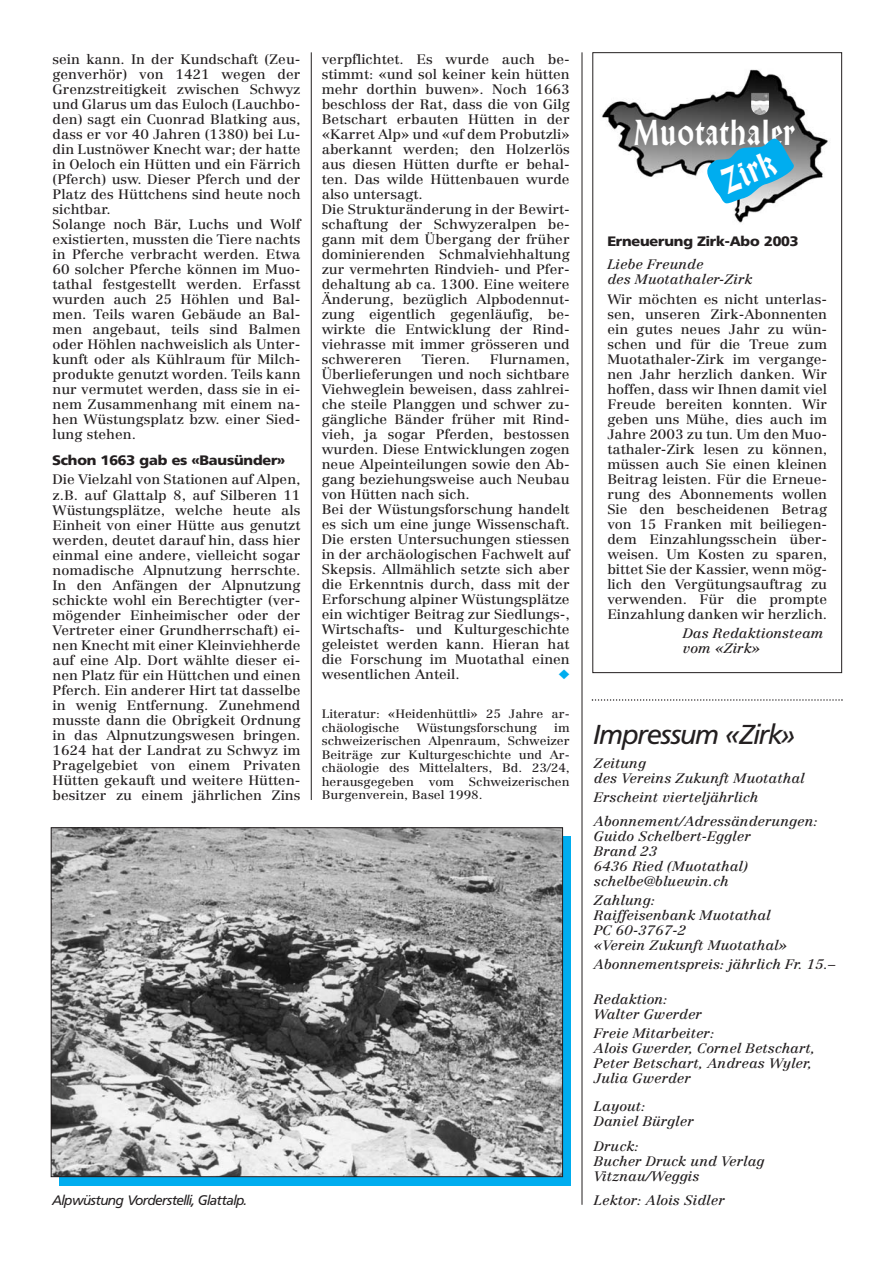
<style>
.page{position:relative;width:893px;height:1263px;background:#fff}
.page>*{position:absolute;margin:0;border:0;box-sizing:border-box;transform-origin:0 0}
.t1{font:500 35.55px "WA19";letter-spacing:.05em;color:#fff;scale:.81 1}
.t2{font:italic 27px "FR23";color:#231f20}
.t3{font:13.5px/15px "Centennial";color:#231f20;scale:1.07 1}
.t4{font:italic 13.5px/15px "Centennial";color:#231f20;scale:1.07 1}
.t5{font:700 13.5px "FR23";color:#231f20;scale:1.07 1}
.t6{font:italic 13.5px "FR23";color:#231f20}
.t7{font:12px/13.5px "Centennial";color:#231f20;scale:1.07 1}
</style>
<div class="page">
<svg style="left:60px;top:836px;width:511px;height:349px;background:#1ba2d6"></svg>
<img style="left:53px;top:829px;width:508px;height:346px">
<div style="left:592px;top:52px;width:250px;height:621px;border:1px solid #231f20"></div>
<img style="left:601px;top:69px;width:227px;height:154px">
<svg style="left:705px;top:138px;width:93px;height:66px;background:#4faacd"></svg>
<img style="left:751px;top:106px;width:18px;height:9px">
<svg style="left:592px;top:699px;width:251px;height:2px"></svg>
<hr style="left:311px;top:52px;width:1px;height:748px;background:#231f20">
<hr style="left:582px;top:52px;width:1px;height:1153px;background:#231f20">
<p class="t3" style="left:53px;top:53px;width:233px">sein kann. In der Kundschaft (Zeu&shy;genverhör) von 1421 wegen der<br>Grenzstreitigkeit zwischen Schwyz und Glarus um das Euloch (Lauchbo&shy;den) sagt ein Cuonrad Blatking aus, dass er vor 40 Jahren (1380) bei Lu&shy;din Lustnöwer Knecht war; der hatte in Oeloch ein Hütten und ein Färrich (Pferch) usw. Dieser Pferch und der<br>Platz des Hüttchens sind heute noch sichtbar.<br>Solange noch Bär, Luchs und Wolf existierten, mussten die Tiere nachts in Pferche verbracht werden. Etwa<br>60 solcher Pferche können im Muo&shy;tathal festgestellt werden. Erfasst wurden auch 25 Höhlen und Bal&shy;men. Teils waren Gebäude an Bal&shy;men angebaut, teils sind Balmen oder Höhlen nachweislich als Unter&shy;kunft oder als Kühlraum für Milch&shy;produkte genutzt worden. Teils kann nur vermutet werden, dass sie in ei&shy;nem Zusammenhang mit einem na&shy;hen Wüstungsplatz bzw. einer Sied&shy;lung stehen.</p>
<p class="t5" style="left:53px;top:455px;width:219px">Schon 1663 gab es «Bausünder»</p>
<p class="t3" style="left:53px;top:473px;width:233px;text-align:justify">Die Vielzahl von Stationen auf Alpen, z.B. auf Glattalp 8, auf Silberen 11<br>Wüstungsplätze, welche heute als Einheit von einer Hütte aus genutzt werden, deutet darauf hin, dass hier einmal eine andere, vielleicht sogar nomadische Alpnutzung herrschte.<br>In den Anfängen der Alpnutzung schickte wohl ein Berechtigter (ver&shy;mögender Einheimischer oder der Vertreter einer Grundherrschaft) ei&shy;nen Knecht mit einer Kleinviehherde auf eine Alp. Dort wählte dieser ei&shy;nen Platz für ein Hüttchen und einen Pferch. Ein anderer Hirt tat dasselbe in wenig Entfernung. Zunehmend musste dann die Obrigkeit Ordnung in das Alpnutzungswesen bringen.<br>1624 hat der Landrat zu Schwyz im Pragelgebiet von einem Privaten Hütten gekauft und weitere Hütten&shy;besitzer zu einem jährlichen Zins</p>
<p class="t3" style="left:322px;top:53px;width:233px">verpflichtet. Es wurde auch be&shy;stimmt: «und sol keiner kein hütten mehr dorthin buwen». Noch 1663 beschloss der Rat, dass die von Gilg<br>Betschart erbauten Hütten in der «Karret Alp» und «uf dem Probutzli» aberkannt werden; den Holzerlös aus diesen Hütten durfte er behal&shy;ten. Das wilde Hüttenbauen wurde also untersagt.<br>Die Strukturänderung in der Bewirt&shy;schaftung der Schwyzeralpen be&shy;gann mit dem Übergang der früher dominierenden Schmalviehhaltung zur vermehrten Rindvieh- und Pfer&shy;dehaltung ab ca. 1300. Eine weitere<br>Änderung, bezüglich Alpbodennut&shy;zung eigentlich gegenläufig, be&shy;wirkte die Entwicklung der Rind&shy;viehrasse mit immer grösseren und schwereren</p>
<p class="t3" style="left:322px;top:353px;width:233px;text-indent:168px">Flurnamen, Überlieferungen und noch sichtbare Viehweglein beweisen, dass zahlrei&shy;che steile Planggen und schwer zu&shy;gängliche Bänder früher mit Rind&shy;vieh, ja sogar Pferden, bestossen wurden. Diese Entwicklungen zogen neue Alpeinteilungen sowie den Ab&shy;gang beziehungsweise auch Neubau von Hütten nach sich.<br>Bei der Wüstungsforschung handelt es sich um eine junge Wissenschaft.<br>Die ersten Untersuchungen stiessen in der archäologischen Fachwelt auf Skepsis. Allmählich setzte sich aber die Erkenntnis durch, dass mit der Erforschung alpiner Wüstungsplätze ein wichtiger Beitrag zur Siedlungs-, Wirtschafts- und Kulturgeschichte geleistet werden kann. Hieran hat die Forschung im Muotathal einen wesentlichen Anteil.</p>
<p class="t7" style="left:322px;top:708px;width:233px">Literatur: «Heidenhüttli» 25 Jahre ar&shy;chäologische</p>
<p class="t3" style="left:421px;top:353px;width:47px">Tieren.</p>
<p class="t7" style="left:417px;top:722px;width:114px">Wüstungsforschung</p>
<p class="t7" style="left:322px;top:722px;width:233px;text-align:justify;text-indent:233px">im schweizerischen Alpenraum, Schweizer Beiträge zur Kulturgeschichte und Ar&shy;chäologie des Mittelalters, Bd. 23/24, herausgegeben vom Schweizerischen Burgenverein, Basel 1998.</p>
<p class="t6" style="left:53px;top:1194px;width:195px">Alpwüstung Vorderstelli, Glattalp.</p>
<h1 class="t1" style="left:634px;top:119px;width:199px">Muotathaler</h1>
<h1 class="t1" style="left:719px;top:170px;width:68px;rotate:-23deg">Zirk</h1>
<p class="t5" style="left:607px;top:236px;width:180px">Erneuerung Zirk-Abo 2003</p>
<p class="t4" style="left:607px;top:258px;width:137px">Liebe Freunde<br>des Muotathaler-Zirk</p>
<p class="t3" style="left:607px;top:292px;width:207px;text-align:justify">Wir möchten es nicht unterlas&shy;sen, unseren Zirk-Abonnenten ein gutes neues Jahr zu wün&shy;schen und für die Treue zum Muotathaler-Zirk im vergange&shy;nen Jahr herzlich danken. Wir hoffen, dass wir Ihnen damit viel Freude bereiten konnten. Wir geben uns Mühe, dies auch im Jahre 2003 zu tun. Um den Muo&shy;tathaler-Zirk lesen zu können, müssen auch Sie einen kleinen Beitrag leisten. Für die Erneue&shy;rung des Abonnements wollen Sie den bescheidenen Betrag von 15 Franken mit beiliegen&shy;dem Einzahlungsschein über&shy;weisen. Um Kosten zu sparen, bittet Sie der Kassier, wenn mög&shy;lich den Vergütungsauftrag zu verwenden. Für die prompte Einzahlung danken wir herzlich.</p>
<p class="t4" style="left:683px;top:627px;width:133px">Das Redaktionsteam vom «Zirk»</p>
<h2 class="t2" style="left:594px;top:724px;width:202px">Impressum «Zirk»</h2>
<p class="t4" style="left:594px;top:757px;width:198px">Zeitung<br>des Vereins Zukunft Muotathal</p>
<p class="t4" style="left:594px;top:787px;width:211px;line-height:23.5px">Erscheint vierteljährlich<br>Abonnement/Adressänderungen:</p>
<p class="t4" style="left:594px;top:829px;width:148px">Guido Schelbert-Eggler<br>Brand 23<br>6436 Ried (Muotathal) schelbe@bluewin.ch</p>
<p class="t4" style="left:594px;top:894px;width:182px">Zahlung:<br>Raiffeisenbank Muotathal<br>PC 60-3767-2<br>«Verein Zukunft Muotathal»</p>
<p class="t4" style="left:594px;top:958px;width:227px">Abonnementspreis: jährlich Fr. 15.–</p>
<p class="t4" style="left:594px;top:992px;width:102px">Redaktion:<br>Walter Gwerder</p>
<p class="t4" style="left:594px;top:1026px;width:208px">Freie Mitarbeiter:<br>Alois Gwerder, Cornel Betschart,<br>Peter Betschart, Andreas Wyler,<br>Julia Gwerder</p>
<p class="t4" style="left:594px;top:1099px;width:95px">Layout:<br>Daniel Bürgler</p>
<p class="t4" style="left:594px;top:1140px;width:161px">Druck:<br>Bucher Druck und Verlag<br>Vitznau/Weggis</p>
<p class="t4" style="left:594px;top:1193px;width:124px">Lektor: Alois Sidler</p>
</div>
